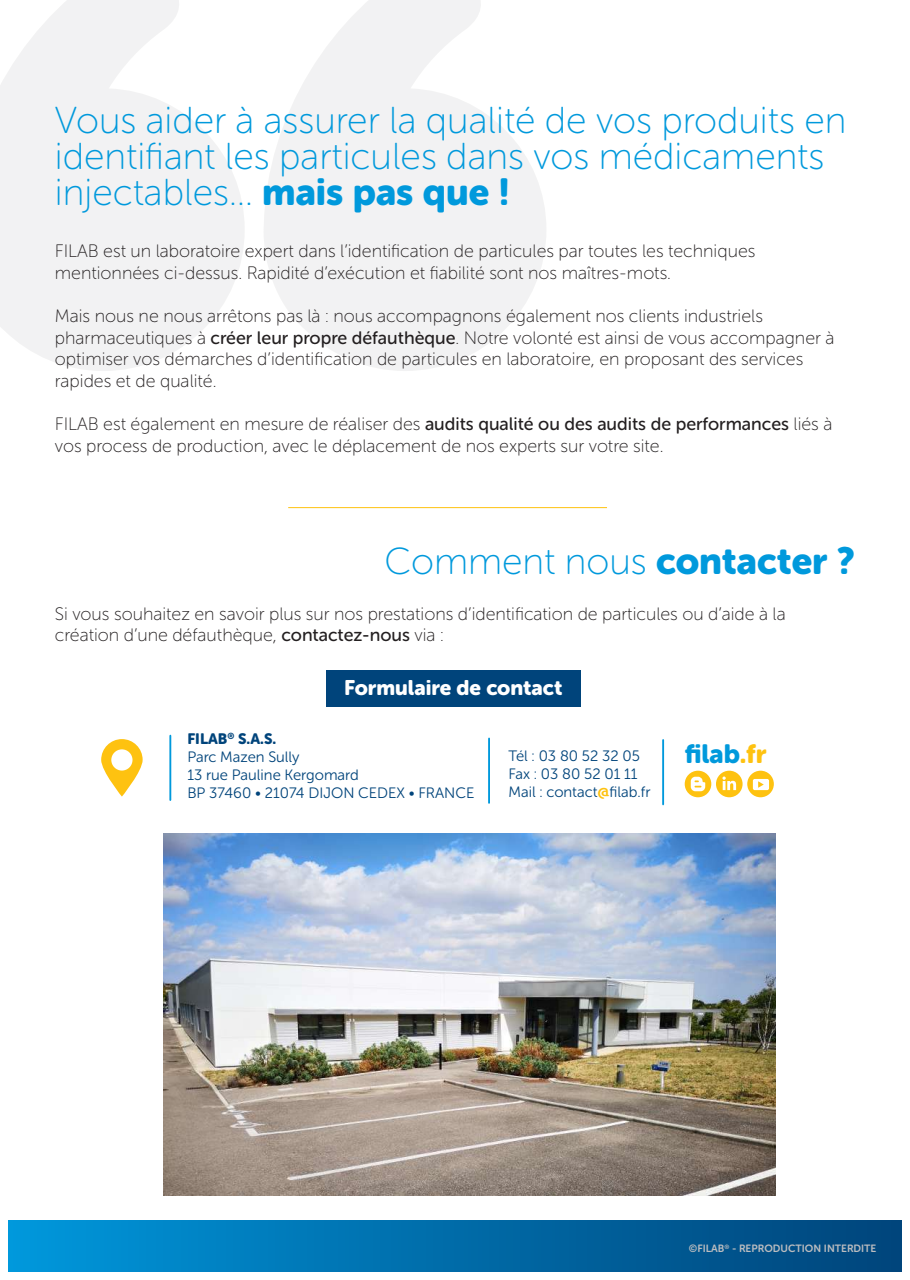
<style>
.page{position:relative;width:910px;height:1280px;background:#fff}
.page>*{position:absolute;margin:0;border:0;box-sizing:border-box;transform-origin:0 0}
.t1{font:37.5px/36px "Museo Sans Rounded 100";color:#0099dc}
.t2{font:26.25px "Museo Sans Rounded 900";color:#0099dc}
.t3{font:21px "Museo Sans Rounded 900";color:#fff}
.t4{font:18px/21.6px "Museo Sans Rounded 100";color:#231f20}
.t5{font:15px/18px "Museo Sans Rounded 300";color:#00447b}
.t6{font:15px "Museo Sans Rounded 900";color:#00447b}
.t7{font:10.5px "Museo Sans Rounded 700";color:#bcbdc0}
.s1{font-family:"Museo Sans Rounded 900"}
.s2{font-family:"Museo Sans Rounded 500"}
.s3{font-family:"Museo Sans Rounded 700";color:#fec210}
.s4{color:#fec210}
</style>
<div class="page">
<svg style="left:0;top:0;width:244px;height:371px;fill:#f2f2f3"></svg>
<svg style="left:264px;top:0;width:282px;height:371px;fill:#f2f2f3"></svg>
<div style="left:9px;top:1220px;width:892px;height:51px;background:linear-gradient(to right,#0096da,#004379)"></div>
<svg style="left:101px;top:739px;width:42px;height:57px"></svg>
<hr style="left:169px;top:736px;width:2px;height:64px;background:#0099dc">
<svg style="left:685px;top:771px;width:89px;height:26px"></svg>
<img style="left:164px;top:833px;width:611px;height:362px">
<hr style="left:288px;top:507px;width:319px;height:1px;background:#fec210">
<hr style="left:488px;top:738px;width:2px;height:65px;background:#0099dc">
<hr style="left:662px;top:740px;width:2px;height:64px;background:#0099dc">
<div style="left:326px;top:670px;width:255px;height:36px;background:#00447b"></div>
<h1 class="t1" style="left:55px;top:103px;width:793px">Vous aider à assurer la qualité de vos produits en identifiant les particules dans vos médicaments injectables… <span class="s1">mais pas que !</span></h1>
<p class="t4" style="left:55px;top:241px;width:702px">FILAB est un laboratoire expert dans l’identification de particules par toutes les techniques mentionnées ci-dessus. Rapidité d’exécution et fiabilité sont nos maîtres-mots.</p>
<p class="t4" style="left:55px;top:305px;width:781px">Mais nous ne nous arrêtons pas là : nous accompagnons également nos clients industriels pharmaceutiques à <span class="s2">créer leur propre défauthèque</span>. Notre volonté est ainsi de vous accompagner à optimiser vos démarches d’identification de particules en laboratoire, en proposant des services rapides et de qualité.</p>
<p class="t4" style="left:55px;top:413px;width:779px">FILAB est également en mesure de réaliser des <span class="s2">audits qualité ou des audits de performances</span> liés à vos process de production, avec le déplacement de nos experts sur votre site.</p>
<h1 class="t1" style="left:385px;top:544px;width:472px">Comment nous <span class="s1">contacter ?</span></h1>
<p class="t4" style="left:55px;top:603px;width:732px">Si vous souhaitez en savoir plus sur nos prestations d’identification de particules ou d’aide à la création d’une défauthèque, <span class="s2">contactez-nous</span> via :</p>
<p class="t3" style="left:344px;top:676px;width:220px">Formulaire de contact</p>
<p class="t6" style="left:187px;top:730px;width:90px">FILAB<sup>®</sup> S.A.S.</p>
<p class="t5" style="left:187px;top:748px;width:288px">Parc Mazen Sully<br>13 rue Pauline Kergomard<br>BP 37460 • 21074 DIJON CEDEX • FRANCE</p>
<p class="t5" style="left:508px;top:747px;width:143px">Tél : 03 80 52 32 05<br>Fax : 03 80 52 01 11<br>Mail : contact<span class="s3">@</span>filab.fr</p>
<h2 class="t2" style="left:685px;top:739px;width:83px">filab<span class="s4">.fr</span></h2>
<p class="t7" style="left:689px;top:1243px;width:189px">©FILAB<sup>®</sup> - REPRODUCTION INTERDITE</p>
</div>
